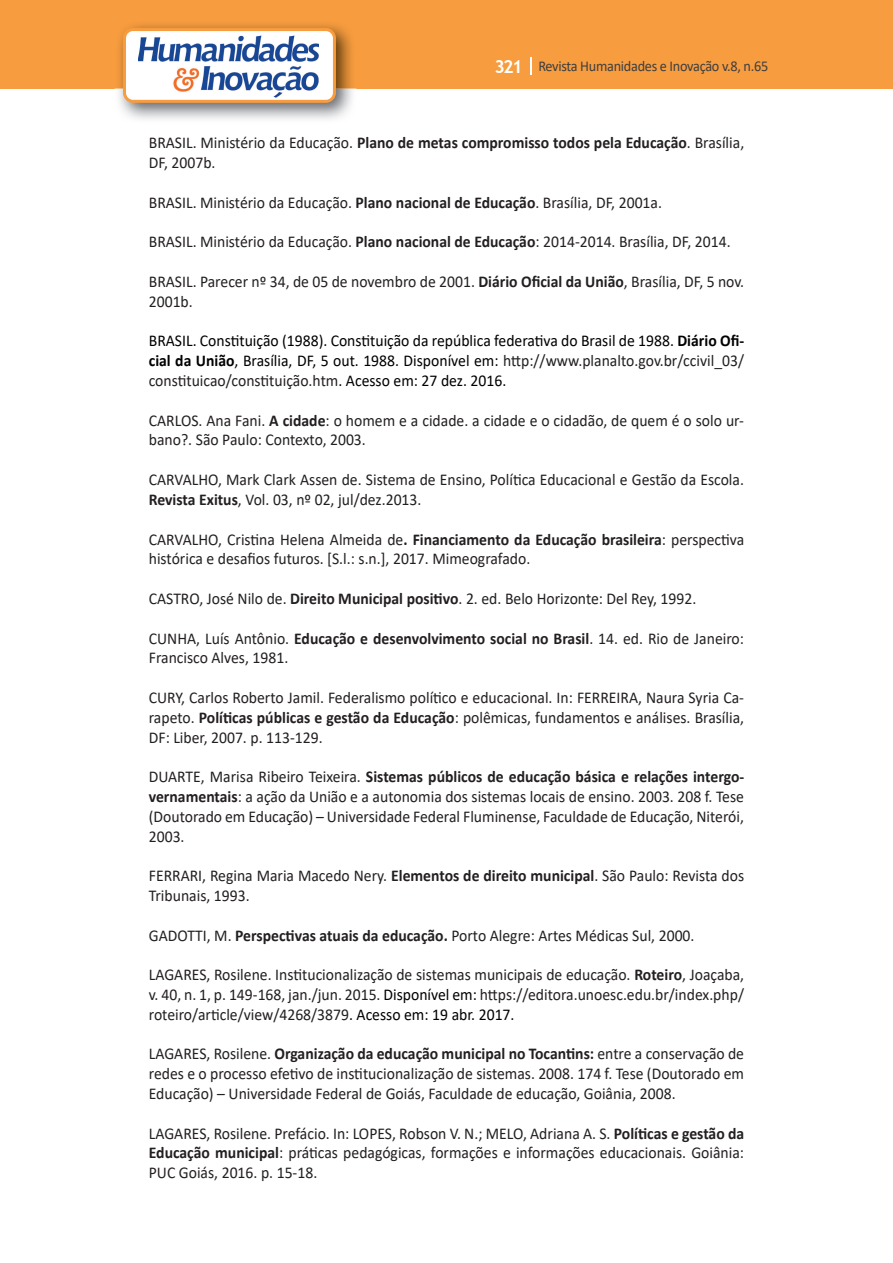
<style>
.page{position:relative;width:893px;height:1263px;background:#fff}
.page>*{position:absolute;margin:0;border:0;box-sizing:border-box;transform-origin:0 0}
.t1{font:16.5px/19.8px "Calibri";color:#231f20;scale:.95 1}
.t2{font:16.5px/19.8px "Calibri";color:#000001;text-align:justify;scale:.95 1}
.t3{font:15px "Calibri";letter-spacing:-.02em;color:#3e3e3f;scale:.95 1}
.s1{font-family:"Trebuchet MS";font-weight:700;font-size:18px;color:#fff}
.s2{font-weight:700}
.s3{color:#231f20}
.s4{color:#000001}
</style>
<div class="page">
<div style="left:0;top:0;width:893px;height:88px;background:#f89d3f"></div>
<svg style="left:530px;top:57px;width:2px;height:18px"></svg>
<img style="left:115px;top:24px;width:241px;height:95px">
<div style="left:125px;top:30px;width:209px;height:71px;background:#fff;border-radius:9px"></div>
<img style="left:138px;top:35px;width:181px;height:62px">
<div style="left:123px;top:28px;width:213px;height:75px;border:3px solid #f89d3f;border-radius:9px"></div>
<p class="t3" style="left:495px;top:56px;width:290px"><span class="s1">321</span> Revista Humanidades e Inovação v.8, n.65</p>
<p class="t1" style="left:149px;top:133px;width:628px">BRASIL. Ministério da Educação. <span class="s2">Plano de metas compromisso todos pela Educação</span>. Brasília,<br>DF, 2007b.</p>
<p class="t1" style="left:149px;top:192px;width:542px">BRASIL. Ministério da Educação. <span class="s2">Plano nacional de Educação</span>. Brasília, DF, 2001a.</p>
<p class="t1" style="left:149px;top:232px;width:614px">BRASIL. Ministério da Educação. <span class="s2">Plano nacional de Educação</span>: 2014-2014. Brasília, DF, 2014.</p>
<p class="t1" style="left:149px;top:271px;width:628px">BRASIL. Parecer nº 34, de 05 de novembro de 2001. <span class="s2">Diário Oficial da União</span>, Brasília, DF, 5 nov.<br>2001b.</p>
<p class="t2" style="left:149px;top:331px;width:628px">BRASIL. Constituição (1988). Constituição da república federativa do Brasil de 1988. <span class="s2">Diário Ofi&shy;cial da União</span>, Brasília, DF, 5 out. 1988. Disponível em: <span class="s3">http://www.planalto.gov.br/ccivil_03/ constituicao/constituição.htm</span>. Acesso em: 27 dez. 2016.</p>
<p class="t1" style="left:149px;top:410px;width:628px">CARLOS. Ana Fani. <span class="s2">A cidade</span>: o homem e a cidade. a cidade e o cidadão, de quem é o solo ur&shy;bano?. São Paulo: Contexto, 2003.</p>
<p class="t1" style="left:149px;top:469px;width:628px">CARVALHO, Mark Clark Assen de. Sistema de Ensino, Política Educacional e Gestão da Escola.<br><span class="s2">Revista Exitus</span>, Vol. 03, nº 02, jul/dez.2013.</p>
<p class="t1" style="left:149px;top:529px;width:628px">CARVALHO, Cristina Helena Almeida de<span class="s2">. Financiamento da Educação brasileira</span>: perspectiva histórica e desafios futuros. [S.l.: s.n.], 2017. Mimeografado.</p>
<p class="t1" style="left:149px;top:588px;width:578px">CASTRO, José Nilo de. <span class="s2">Direito Municipal positivo</span>. 2. ed. Belo Horizonte: Del Rey, 1992.</p>
<p class="t1" style="left:149px;top:628px;width:628px">CUNHA, Luís Antônio. <span class="s2">Educação e desenvolvimento social no Brasil</span>. 14. ed. Rio de Janeiro:<br>Francisco Alves, 1981.</p>
<p class="t1" style="left:149px;top:687px;width:628px;text-align:justify">CURY, Carlos Roberto Jamil. Federalismo político e educacional. In: FERREIRA, Naura Syria Ca&shy;rapeto. <span class="s2">Políticas públicas e gestão da Educação</span>: polêmicas, fundamentos e análises. Brasília, DF: Liber, 2007. p. 113-129.</p>
<p class="t1" style="left:149px;top:766px;width:628px;text-align:justify">DUARTE, Marisa Ribeiro Teixeira. <span class="s2">Sistemas públicos de educação básica e relações intergo&shy;vernamentais</span>: a ação da União e a autonomia dos sistemas locais de ensino. 2003. 208 f. Tese (Doutorado em Educação) – Universidade Federal Fluminense, Faculdade de Educação, Niterói, 2003.</p>
<p class="t1" style="left:149px;top:865px;width:628px">FERRARI, Regina Maria Macedo Nery. <span class="s2">Elementos de direito municipal</span>. São Paulo: Revista dos<br>Tribunais, 1993.</p>
<p class="t1" style="left:149px;top:925px;width:576px">GADOTTI, M. <span class="s2">Perspectivas atuais da educação.</span> Porto Alegre: Artes Médicas Sul, 2000.</p>
<p class="t1" style="left:149px;top:964px;width:628px;text-align:justify">LAGARES, Rosilene. Institucionalização de sistemas municipais de educação. <span class="s2">Roteiro</span>, Joaçaba, v. 40, n. 1, p. 149-168, jan./jun. 2015. <span class="s4">Disponível em:</span> https://editora.unoesc.edu.br/index.php/ roteiro/article/view/4268/3879<span class="s4">. Acesso em: 19 abr. 2017.</span></p>
<p class="t1" style="left:149px;top:1043px;width:628px;text-align:justify">LAGARES, Rosilene. <span class="s2">Organização da educação municipal no Tocantins:</span> entre a conservação de redes e o processo efetivo de institucionalização de sistemas. 2008. 174 f. Tese (Doutorado em Educação) – Universidade Federal de Goiás, Faculdade de educação, Goiânia, 2008.</p>
<p class="t1" style="left:149px;top:1123px;width:628px;text-align:justify">LAGARES, Rosilene. Prefácio. In: LOPES, Robson V. N.; MELO, Adriana A. S. <span class="s2">Políticas e gestão da Educação municipal</span>: práticas pedagógicas, formações e informações educacionais. Goiânia:<br>PUC Goiás, 2016. p. 15-18.</p>
</div>
